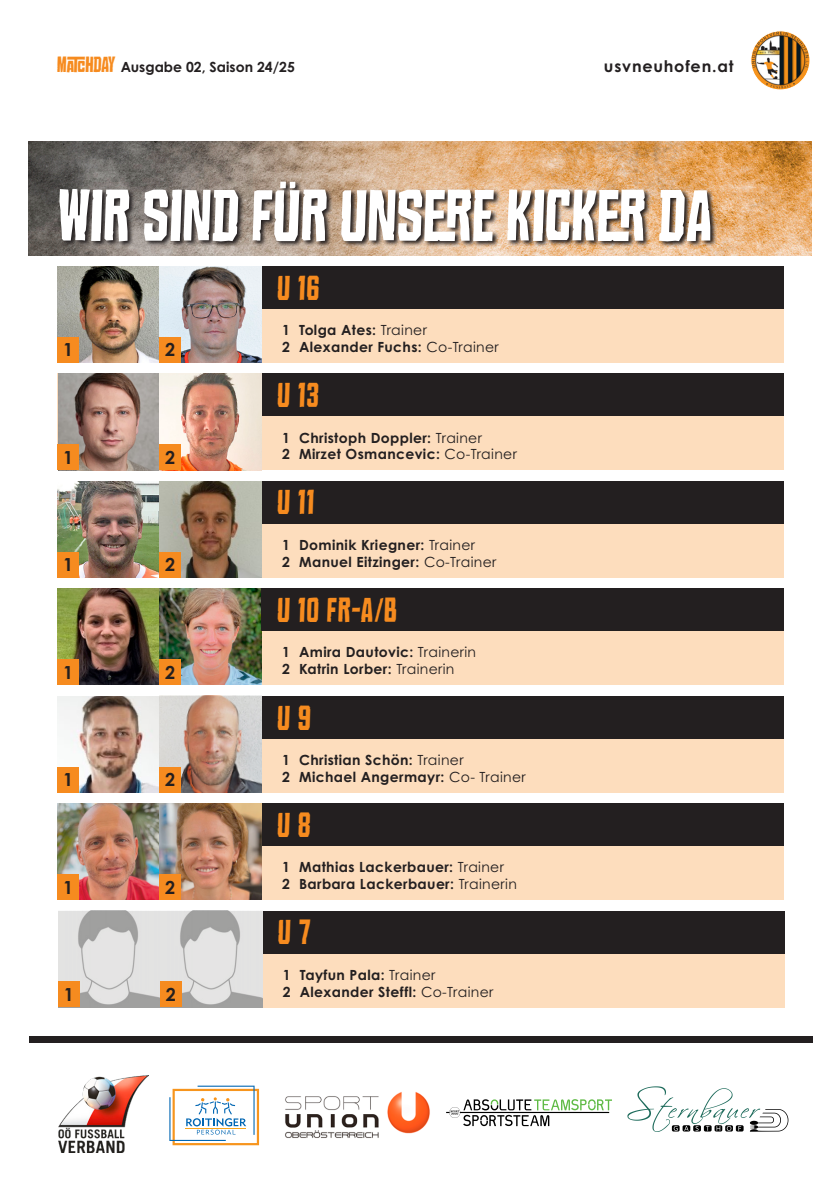
<style>
.page{position:relative;width:840px;height:1191px;background:#fff}
.page>*{position:absolute;margin:0;border:0;box-sizing:border-box;transform-origin:0 0}
.t1{font:80px "Croteau";color:#fff}
.t2{font:38px "Croteau";letter-spacing:.025em;color:#f68b1f}
.t3{font:700 18px "Century Gothic Pro";color:#231f20}
.t4{font:700 16px "Century Gothic Pro";letter-spacing:.05em;color:#231f20}
.t5{font:700 14px/16.8px "Century Gothic Pro";letter-spacing:.025em;color:#231f20}
.t6{font:700 14px "Century Gothic Pro";color:#231f20}
.s1{font-family:"Croteau";font-weight:400;font-size:24px;color:#f68b1f}
.s2{font-weight:400}
</style>
<div class="page">
<img style="left:750px;top:31px;width:59px;height:59px;border-radius:30px">
<div style="left:750px;top:31px;width:59px;height:59px;border:1px solid #fff;border-radius:50%"></div>
<div style="left:29px;top:1035px;width:782px;height:7px;background:#231f20"></div>
<img style="left:285px;top:1092px;width:145px;height:46px">
<img style="left:58px;top:1075px;width:90px;height:77px">
<svg style="left:627px;top:1086px;width:161px;height:46px"></svg>
<svg style="left:169px;top:1085px;width:90px;height:60px"></svg>
<svg style="left:446px;top:1099px;width:165px;height:27px"></svg>
<img style="left:28px;top:142px;width:783px;height:113px">
<svg style="left:58px;top:180px;width:658px;height:68px;background:#7b695a"></svg>
<div style="left:57px;top:481px;width:726px;height:96px;background:#fdddbd"></div>
<div style="left:261px;top:481px;width:522px;height:42px;background:#231f20"></div>
<img style="left:57px;top:481px;width:102px;height:96px">
<svg style="left:159px;top:481px;width:102px;height:96px;background:#988572"></svg>
<div style="left:57px;top:551px;width:22px;height:26px;background:#f68b1f"></div>
<div style="left:159px;top:551px;width:22px;height:26px;background:#f68b1f"></div>
<div style="left:57px;top:588px;width:726px;height:97px;background:#fdddbd"></div>
<img style="left:57px;top:588px;width:102px;height:97px">
<img style="left:159px;top:588px;width:102px;height:97px">
<div style="left:261px;top:588px;width:522px;height:43px;background:#231f20"></div>
<div style="left:57px;top:659px;width:22px;height:26px;background:#f68b1f"></div>
<div style="left:159px;top:659px;width:22px;height:26px;background:#f68b1f"></div>
<div style="left:57px;top:803px;width:726px;height:97px;background:#fdddbd"></div>
<div style="left:261px;top:803px;width:522px;height:42px;background:#231f20"></div>
<img style="left:57px;top:803px;width:102px;height:97px">
<img style="left:159px;top:803px;width:102px;height:97px">
<div style="left:57px;top:874px;width:22px;height:26px;background:#f68b1f"></div>
<div style="left:159px;top:874px;width:22px;height:26px;background:#f68b1f"></div>
<div style="left:58px;top:911px;width:726px;height:96px;background:#fdddbd"></div>
<div style="left:262px;top:911px;width:522px;height:42px;background:#231f20"></div>
<img style="left:58px;top:911px;width:102px;height:96px">
<svg style="left:160px;top:911px;width:102px;height:96px;background:#d3d2d1"></svg>
<div style="left:58px;top:981px;width:21px;height:26px;background:#f68b1f"></div>
<div style="left:160px;top:981px;width:21px;height:26px;background:#f68b1f"></div>
<div style="left:57px;top:266px;width:726px;height:96px;background:#fdddbd"></div>
<div style="left:261px;top:266px;width:522px;height:42px;background:#231f20"></div>
<img style="left:57px;top:266px;width:102px;height:96px">
<div style="left:57px;top:337px;width:22px;height:25px;background:#f68b1f"></div>
<img style="left:159px;top:266px;width:102px;height:96px">
<div style="left:159px;top:337px;width:22px;height:25px;background:#f68b1f"></div>
<div style="left:57px;top:373px;width:726px;height:97px;background:#fdddbd"></div>
<div style="left:261px;top:373px;width:522px;height:43px;background:#231f20"></div>
<img style="left:58px;top:373px;width:101px;height:97px">
<img style="left:159px;top:373px;width:102px;height:97px">
<div style="left:57px;top:444px;width:22px;height:26px;background:#f68b1f"></div>
<div style="left:159px;top:444px;width:22px;height:26px;background:#f68b1f"></div>
<div style="left:57px;top:696px;width:726px;height:96px;background:#fdddbd"></div>
<div style="left:261px;top:696px;width:522px;height:42px;background:#231f20"></div>
<img style="left:57px;top:696px;width:102px;height:96px">
<svg style="left:159px;top:696px;width:102px;height:96px;background:#bea69b"></svg>
<div style="left:57px;top:766px;width:22px;height:26px;background:#f68b1f"></div>
<div style="left:159px;top:766px;width:22px;height:26px;background:#f68b1f"></div>
<p class="t6" style="left:57px;top:58px;width:239px"><span class="s1">MATCHDAY</span> Ausgabe 02, Saison 24/25</p>
<p class="t4" style="left:603px;top:56px;width:131px">usvneuhofen.at</p>
<h1 class="t1" style="left:57px;top:182px;width:656px">WIR SIND FÜR UNSERE KICKER DA</h1>
<p class="t3" style="left:63px;top:338px;width:12px">1</p>
<p class="t3" style="left:165px;top:338px;width:12px">2</p>
<p class="t3" style="left:63px;top:446px;width:12px">1</p>
<p class="t3" style="left:165px;top:446px;width:12px">2</p>
<p class="t3" style="left:63px;top:553px;width:12px">1</p>
<p class="t3" style="left:165px;top:553px;width:12px">2</p>
<p class="t3" style="left:63px;top:661px;width:12px">1</p>
<p class="t3" style="left:165px;top:661px;width:12px">2</p>
<p class="t3" style="left:63px;top:768px;width:12px">1</p>
<p class="t3" style="left:165px;top:768px;width:12px">2</p>
<p class="t3" style="left:63px;top:876px;width:12px">1</p>
<p class="t3" style="left:165px;top:876px;width:12px">2</p>
<p class="t3" style="left:64px;top:983px;width:12px">1</p>
<p class="t3" style="left:166px;top:983px;width:12px">2</p>
<h2 class="t2" style="left:276px;top:271px;width:44px">U 16</h2>
<p class="t5" style="left:282px;top:321px;width:218px">1 Tolga Ates: <span class="s2">Trainer<br></span>2 Alexander Fuchs: <span class="s2">Co-Trainer</span></p>
<h2 class="t2" style="left:276px;top:379px;width:43px">U 13</h2>
<p class="t5" style="left:282px;top:429px;width:236px">1 Christoph Doppler: <span class="s2">Trainer<br></span>2 Mirzet Osmancevic: <span class="s2">Co-Trainer</span></p>
<h2 class="t2" style="left:276px;top:486px;width:39px">U 11</h2>
<p class="t5" style="left:282px;top:536px;width:216px">1 Dominik Kriegner: <span class="s2">Trainer<br></span>2 Manuel Eitzinger: <span class="s2">Co-Trainer</span></p>
<h2 class="t2" style="left:276px;top:593px;width:122px">U 10 FR-a/b</h2>
<p class="t5" style="left:282px;top:643px;width:195px">1 Amira Dautovic: <span class="s2">Trainerin<br></span>2 Katrin Lorber: <span class="s2">Trainerin</span></p>
<h2 class="t2" style="left:276px;top:701px;width:35px">U 9</h2>
<p class="t5" style="left:282px;top:751px;width:245px">1 Christian Schön: <span class="s2">Trainer<br></span>2 Michael Angermayr: <span class="s2">Co- Trainer</span></p>
<h2 class="t2" style="left:276px;top:808px;width:35px">U 8</h2>
<p class="t5" style="left:282px;top:858px;width:236px">1 Mathias Lackerbauer: <span class="s2">Trainer<br></span>2 Barbara Lackerbauer: <span class="s2">Trainerin</span></p>
<h2 class="t2" style="left:277px;top:916px;width:34px">U 7</h2>
<p class="t5" style="left:282px;top:966px;width:212px">1 Tayfun Pala: <span class="s2">Trainer<br></span>2 Alexander Steffl: <span class="s2">Co-Trainer</span></p>
</div>
